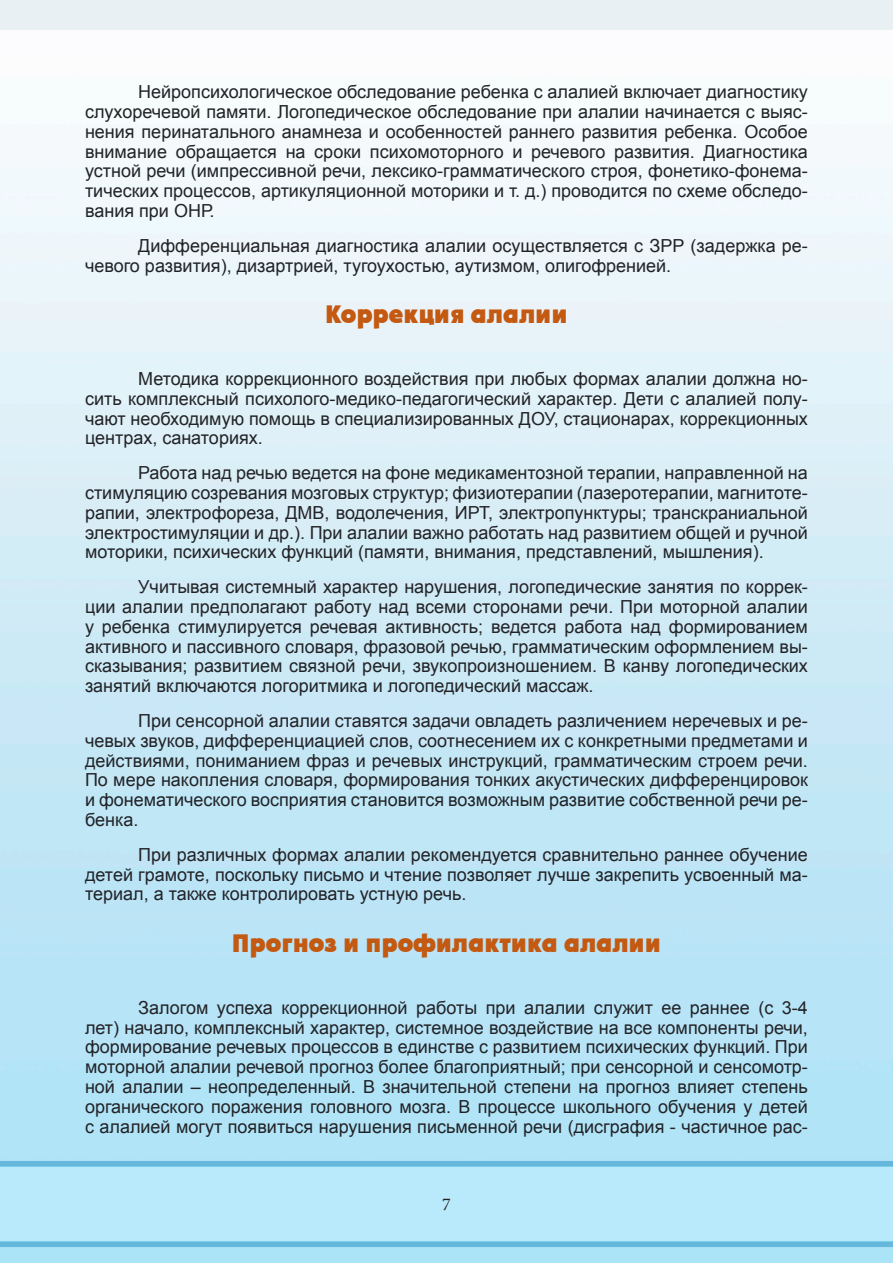
<style>
.page{position:relative;width:893px;height:1263px;background:#fff}
.page>*{position:absolute;margin:0;border:0;box-sizing:border-box;transform-origin:0 0}
.заг_оранж{font:800 24px "a Plakat Cmpl";color:#c45911}
.абзац{font:18px/19.8px "Arial";color:#222327;text-align:justify}
.t1{font:18px "Minion Pro";color:#231f20}
</style>
<div class="page">
<img style="left:0;top:0;width:893px;height:1263px">
<p class="абзац" style="left:85px;top:82px;width:724px;text-indent:53px">Нейропсихологическое обследование ребенка с алалией включает диагностику слухоречевой памяти. Логопедическое обследование при алалии начинается с выяс&shy;нения перинатального анамнеза и особенностей раннего развития ребенка. Особое внимание обращается на сроки психомоторного и речевого развития. Диагностика устной речи (импрессивной речи, лексико-грамматического строя, фонетико-фонема&shy;тических процессов, артикуляционной моторики и т. д.) проводится по схеме обследо&shy;вания при ОНР.</p>
<p class="абзац" style="left:85px;top:235px;width:724px;text-indent:53px">Дифференциальная диагностика алалии осуществляется с ЗРР (задержка ре&shy;чевого развития), дизартрией, тугоухостью, аутизмом, олигофренией.</p>
<p class="заг_оранж" style="left:325px;top:301px;width:244px">Коррекция алалии</p>
<p class="абзац" style="left:85px;top:369px;width:724px;text-indent:53px">Методика коррекционного воздействия при любых формах алалии должна но&shy;сить комплексный психолого-медико-педагогический характер. Дети с алалией полу&shy;чают необходимую помощь в специализированных ДОУ, стационарах, коррекционных центрах, санаториях.</p>
<p class="абзац" style="left:85px;top:463px;width:724px;text-indent:53px">Работа над речью ведется на фоне медикаментозной терапии, направленной на стимуляцию созревания мозговых структур; физиотерапии (лазеротерапии, магнитоте&shy;рапии, электрофореза, ДМВ, водолечения, ИРТ, электропунктуры; транскраниальной электростимуляции и др.). При алалии важно работать над развитием общей и ручной моторики, психических функций (памяти, внимания, представлений, мышления).</p>
<p class="абзац" style="left:85px;top:577px;width:724px;text-indent:53px">Учитывая системный характер нарушения, логопедические занятия по коррек&shy;ции алалии предполагают работу над всеми сторонами речи. При моторной алалии у ребенка стимулируется речевая активность; ведется работа над формированием активного и пассивного словаря, фразовой речью, грамматическим оформлением вы&shy;сказывания; развитием связной речи, звукопроизношением. В канву логопедических занятий включаются логоритмика и логопедический массаж.</p>
<p class="абзац" style="left:85px;top:711px;width:724px;text-indent:53px">При сенсорной алалии ставятся задачи овладеть различением неречевых и ре&shy;чевых звуков, дифференциацией слов, соотнесением их с конкретными предметами и действиями, пониманием фраз и речевых инструкций, грамматическим строем речи.<br>По мере накопления словаря, формирования тонких акустических дифференцировок и фонематического восприятия становится возможным развитие собственной речи ре&shy;бенка.</p>
<p class="абзац" style="left:85px;top:844px;width:724px;text-indent:53px">При различных формах алалии рекомендуется сравнительно раннее обучение детей грамоте, поскольку письмо и чтение позволяет лучше закрепить усвоенный ма&shy;териал, а также контролировать устную речь.</p>
<p class="заг_оранж" style="left:232px;top:930px;width:431px">Прогноз и профилактика алалии</p>
<p class="абзац" style="left:85px;top:997px;width:724px;text-indent:53px">Залогом успеха коррекционной работы при алалии служит ее раннее (с 3-4 лет) начало, комплексный характер, системное воздействие на все компоненты речи, формирование речевых процессов в единстве с развитием психических функций. При моторной алалии речевой прогноз более благоприятный; при сенсорной и сенсомотр&shy;ной алалии – неопределенный. В значительной степени на прогноз влияет степень органического поражения головного мозга. В процессе школьного обучения у детей с алалией могут появиться нарушения письменной речи (дисграфия - частичное рас-</p>
<p class="t1" style="left:442px;top:1192px;width:10px">7</p>
</div>
